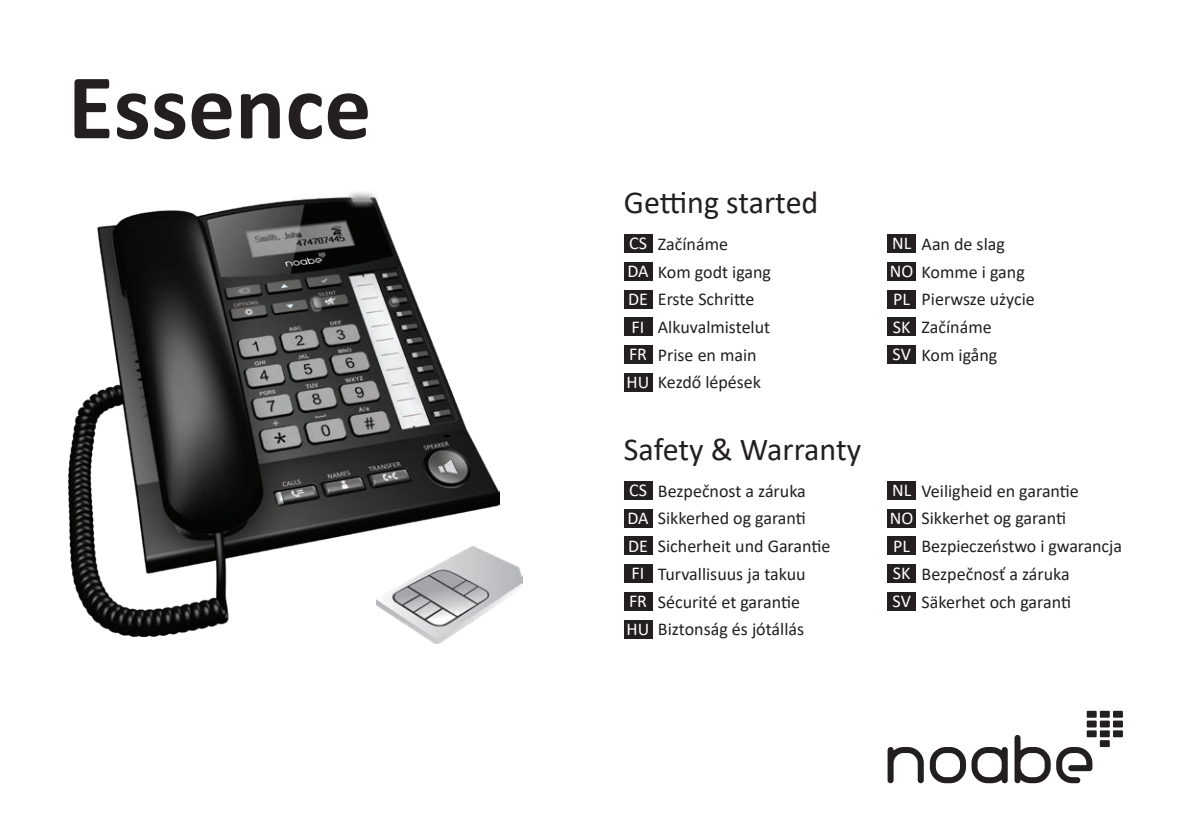
<style>
.page{position:relative;width:1191px;height:840px;background:#fff}
.page>*{position:absolute;margin:0;border:0;box-sizing:border-box;transform-origin:0 0}
.t1{font:700 93.4px "Calibri";color:#231f20}
.t2{font:32px "Calibri";color:#231f20}
.t3{font:18px/27.6px "Calibri";color:#231f20}
.s1{color:#fff}
</style>
<div class="page">
<img style="left:68px;top:192px;width:431px;height:444px">
<img style="left:376px;top:546px;width:146px;height:97px">
<div style="left:624px;top:234px;width:28px;height:19px;background:#231f20"></div>
<div style="left:624px;top:262px;width:28px;height:18px;background:#231f20"></div>
<div style="left:624px;top:290px;width:28px;height:18px;background:#231f20"></div>
<div style="left:624px;top:317px;width:28px;height:19px;background:#231f20"></div>
<div style="left:624px;top:345px;width:28px;height:18px;background:#231f20"></div>
<div style="left:624px;top:373px;width:28px;height:18px;background:#231f20"></div>
<div style="left:887px;top:234px;width:29px;height:19px;background:#231f20"></div>
<div style="left:887px;top:262px;width:29px;height:18px;background:#231f20"></div>
<div style="left:887px;top:290px;width:29px;height:18px;background:#231f20"></div>
<div style="left:887px;top:317px;width:29px;height:19px;background:#231f20"></div>
<div style="left:887px;top:345px;width:29px;height:18px;background:#231f20"></div>
<div style="left:624px;top:481px;width:28px;height:18px;background:#231f20"></div>
<div style="left:624px;top:508px;width:28px;height:19px;background:#231f20"></div>
<div style="left:624px;top:536px;width:28px;height:19px;background:#231f20"></div>
<div style="left:624px;top:564px;width:28px;height:18px;background:#231f20"></div>
<div style="left:624px;top:591px;width:28px;height:19px;background:#231f20"></div>
<div style="left:624px;top:619px;width:28px;height:19px;background:#231f20"></div>
<div style="left:887px;top:481px;width:29px;height:18px;background:#231f20"></div>
<div style="left:887px;top:508px;width:29px;height:19px;background:#231f20"></div>
<div style="left:887px;top:536px;width:29px;height:19px;background:#231f20"></div>
<div style="left:887px;top:564px;width:29px;height:18px;background:#231f20"></div>
<div style="left:887px;top:591px;width:29px;height:19px;background:#231f20"></div>
<div style="left:1086px;top:710px;width:10px;height:7px;background:#231f20"></div>
<div style="left:1113px;top:710px;width:10px;height:7px;background:#231f20"></div>
<div style="left:1086px;top:720px;width:10px;height:7px;background:#231f20"></div>
<div style="left:1099px;top:720px;width:10px;height:7px;background:#231f20"></div>
<div style="left:1113px;top:720px;width:10px;height:7px;background:#231f20"></div>
<div style="left:1086px;top:730px;width:10px;height:6px;background:#231f20"></div>
<div style="left:1099px;top:730px;width:10px;height:6px;background:#231f20"></div>
<div style="left:1113px;top:730px;width:10px;height:6px;background:#231f20"></div>
<svg style="left:1099px;top:739px;width:10px;height:7px"></svg>
<div style="left:1099px;top:710px;width:10px;height:7px;background:#231f20"></div>
<svg style="left:929px;top:747px;width:78px;height:35px"></svg>
<svg style="left:1056px;top:747px;width:36px;height:35px"></svg>
<svg style="left:1014px;top:735px;width:36px;height:47px"></svg>
<svg style="left:887px;top:747px;width:36px;height:35px"></svg>
<h1 class="t1" style="left:68px;top:41px;width:305px">Essence</h1>
<h2 class="t2" style="left:624px;top:180px;width:196px">Getting started</h2>
<p class="t3" style="left:626px;top:229px;width:146px"><span class="s1">CS</span> Začínáme<br><span class="s1">DA</span> Kom godt igang<br><span class="s1">DE</span> Erste Schritte<br><span class="s1">FI</span> Alkuvalmistelut<br><span class="s1">FR</span> Prise en main<br><span class="s1">HU</span> Kezdő lépések</p>
<p class="t3" style="left:890px;top:229px;width:146px"><span class="s1">NL</span> Aan de slag<br><span class="s1">NO</span> Komme i gang<br><span class="s1">PL</span> Pierwsze użycie<br><span class="s1">SK</span> Začínáme<br><span class="s1">SV</span> Kom igång</p>
<h2 class="t2" style="left:624px;top:427px;width:239px">Safety &amp; Warranty</h2>
<p class="t3" style="left:626px;top:476px;width:205px"><span class="s1">CS</span> Bezpečnost a záruka<br><span class="s1">DA</span> Sikkerhed og garanti<br><span class="s1">DE</span> Sicherheit und Garantie<br><span class="s1">FI</span> Turvallisuus ja takuu<br><span class="s1">FR</span> Sécurité et garantie<br><span class="s1">HU</span> Biztonság és jótállás</p>
<p class="t3" style="left:890px;top:476px;width:233px"><span class="s1">NL</span> Veiligheid en garantie<br><span class="s1">NO</span> Sikkerhet og garanti<br><span class="s1">PL</span> Bezpieczeństwo i gwarancja<br><span class="s1">SK</span> Bezpečnosť a záruka<br><span class="s1">SV</span> Säkerhet och garanti</p>
</div>
